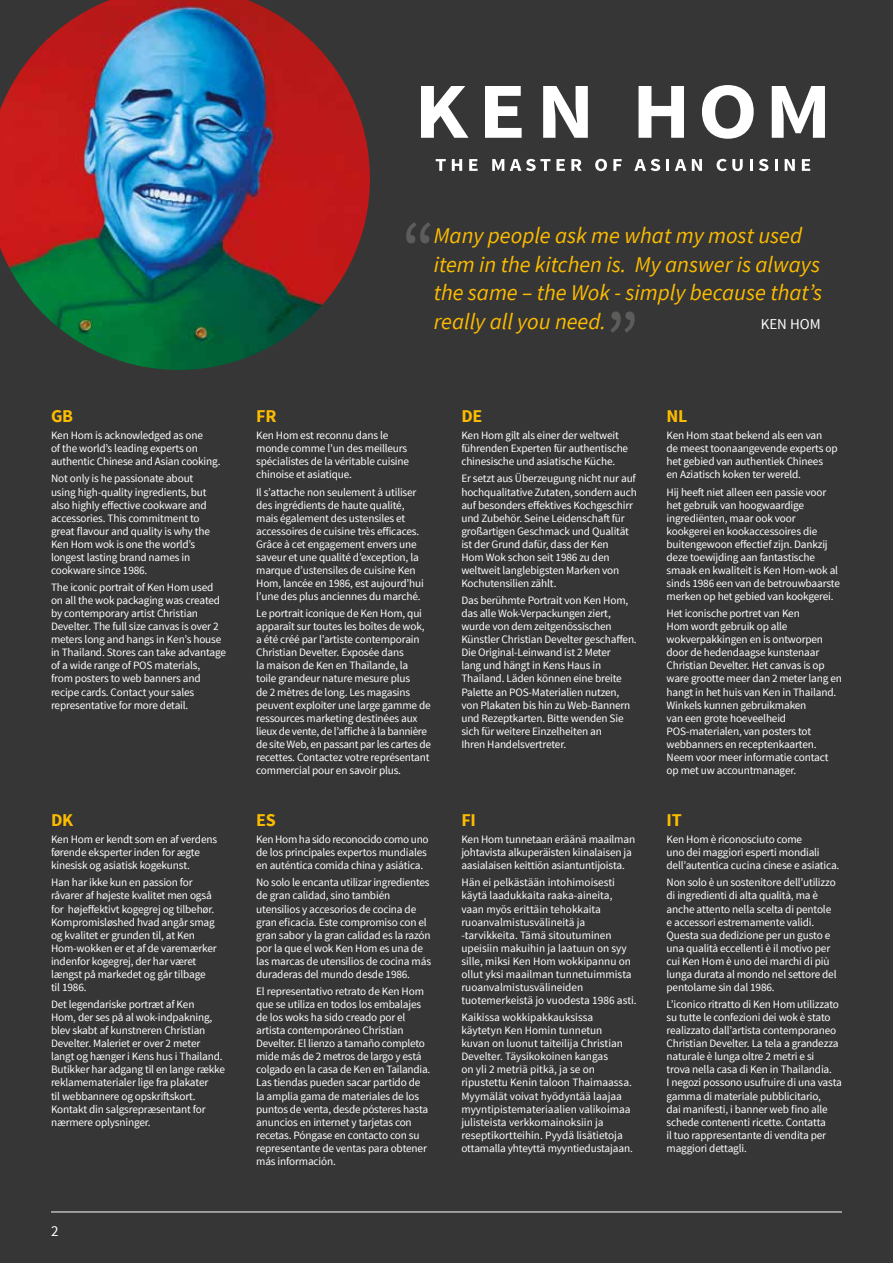
<style>
.page{position:relative;width:893px;height:1263px;background:#373636}
.page>*{position:absolute;margin:0;border:0;box-sizing:border-box;transform-origin:0 0}
.t1{font:italic 22.5px/28.5px "Source Sans Pro";color:#fcbc00}
.t2{font:700 18px "Source Sans Pro";letter-spacing:-.015em;color:#fcbc00}
.t3{font:15px "Source Sans Pro";color:#fff}
.t4{font:11.25px/13px "Source Sans Pro";letter-spacing:-.015em;color:#fff}
</style>
<div class="page">
<hr style="left:51px;top:1211px;width:791px;height:1px;background:#fff">
<img style="left:0;top:0;width:370px;height:370px">
<svg style="left:421px;top:86px;width:47px;height:52px"></svg>
<svg style="left:485px;top:86px;width:37px;height:52px"></svg>
<svg style="left:543px;top:86px;width:45px;height:52px"></svg>
<svg style="left:639px;top:86px;width:45px;height:52px"></svg>
<svg style="left:702px;top:85px;width:52px;height:54px"></svg>
<svg style="left:772px;top:86px;width:53px;height:52px"></svg>
<svg style="left:436px;top:159px;width:10px;height:12px"></svg>
<svg style="left:452px;top:159px;width:10px;height:12px"></svg>
<svg style="left:469px;top:159px;width:9px;height:12px"></svg>
<svg style="left:492px;top:159px;width:12px;height:12px"></svg>
<svg style="left:510px;top:159px;width:40px;height:12px"></svg>
<svg style="left:556px;top:159px;width:9px;height:12px"></svg>
<svg style="left:571px;top:159px;width:11px;height:12px"></svg>
<svg style="left:595px;top:159px;width:12px;height:12px"></svg>
<svg style="left:613px;top:159px;width:9px;height:12px"></svg>
<svg style="left:634px;top:159px;width:26px;height:12px"></svg>
<svg style="left:666px;top:159px;width:3px;height:12px"></svg>
<svg style="left:675px;top:159px;width:11px;height:12px"></svg>
<svg style="left:692px;top:159px;width:10px;height:12px"></svg>
<svg style="left:717px;top:159px;width:26px;height:12px"></svg>
<svg style="left:750px;top:159px;width:3px;height:12px"></svg>
<svg style="left:759px;top:159px;width:9px;height:12px"></svg>
<svg style="left:775px;top:159px;width:3px;height:12px"></svg>
<svg style="left:785px;top:159px;width:10px;height:12px"></svg>
<svg style="left:802px;top:159px;width:8px;height:12px"></svg>
<svg style="left:406px;top:222px;width:24px;height:21px"></svg>
<svg style="left:610px;top:311px;width:25px;height:22px"></svg>
<h2 class="t2" style="left:51px;top:404px;width:24px">GB</h2>
<p class="t4" style="left:51px;top:429px;width:171px">Ken Hom is acknowledged as one<br>of the world’s leading experts on authentic Chinese and Asian cooking.</p>
<p class="t4" style="left:51px;top:472px;width:160px">Not only is he passionate about using high-quality ingredients, but also highly effective cookware and accessories. This commitment to great flavour and quality is why the<br>Ken Hom wok is one the world’s longest lasting brand names in cookware since 1986.</p>
<p class="t4" style="left:51px;top:581px;width:177px">The iconic portrait of Ken Hom used on all the wok packaging was created by contemporary artist Christian Develter. The full size canvas is over 2 meters long and hangs in Ken’s house in Thailand. Stores can take advantage of a wide range of POS materials,<br>from posters to web banners and recipe cards. Contact your sales representative for more detail.</p>
<h2 class="t2" style="left:51px;top:808px;width:24px">DK</h2>
<p class="t4" style="left:51px;top:833px;width:168px">Ken Hom er kendt som en af verdens førende eksperter inden for ægte kinesisk og asiatisk kogekunst.</p>
<p class="t4" style="left:51px;top:876px;width:167px">Han har ikke kun en passion for råvarer af højeste kvalitet men også for højeffektivt kogegrej og tilbehør.<br>Kompromisløshed hvad angår smag og kvalitet er grunden til, at Ken<br>Hom-wokken er et af de varemærker indenfor kogegrej, der har været længst på markedet og går tilbage til 1986.</p>
<p class="t4" style="left:51px;top:998px;width:175px">Det legendariske portræt af Ken<br>Hom, der ses på al wok-indpakning, blev skabt af kunstneren Christian Develter. Maleriet er over 2 meter langt og hænger i Kens hus i Thailand.<br>Butikker har adgang til en lange række reklamematerialer lige fra plakater<br>til webbannere og opskriftskort.<br>Kontakt din salgsrepræsentant for nærmere oplysninger.</p>
<h3 class="t3" style="left:51px;top:1222px;width:9px">2</h3>
<h1 class="t1" style="left:434px;top:221px;width:390px">Many people ask me what my most used item in the kitchen is. My answer is always the same – the Wok - simply because that’s really all you need.</h1>
<h3 class="t3" style="left:761px;top:315px;width:61px">KEN HOM</h3>
<h2 class="t2" style="left:256px;top:404px;width:22px">FR</h2>
<p class="t4" style="left:256px;top:429px;width:154px">Ken Hom est reconnu dans le monde comme l’un des meilleurs spécialistes de la véritable cuisine chinoise et asiatique.</p>
<p class="t4" style="left:256px;top:485px;width:169px">Il s’attache non seulement à utiliser des ingrédients de haute qualité, mais également des ustensiles et accessoires de cuisine très efficaces.<br>Grâce à cet engagement envers une saveur et une qualité d’exception, la marque d’ustensiles de cuisine Ken Hom, lancée en 1986, est aujourd’hui l’une des plus anciennes du marché.</p>
<p class="t4" style="left:256px;top:607px;width:176px">Le portrait iconique de Ken Hom, qui apparaît sur toutes les boîtes de wok, a été créé par l’artiste contemporain Christian Develter. Exposée dans<br>la maison de Ken en Thaïlande, la toile grandeur nature mesure plus<br>de 2 mètres de long. Les magasins peuvent exploiter une large gamme de ressources marketing destinées aux lieux de vente, de l’affiche à la bannière de site Web, en passant par les cartes de recettes. Contactez votre représentant commercial pour en savoir plus.</p>
<h2 class="t2" style="left:256px;top:808px;width:21px">ES</h2>
<p class="t4" style="left:256px;top:833px;width:174px">Ken Hom ha sido reconocido como uno de los principales expertos mundiales en auténtica comida china y asiática.</p>
<p class="t4" style="left:256px;top:876px;width:176px">No solo le encanta utilizar ingredientes de gran calidad, sino también utensilios y accesorios de cocina de gran eficacia. Este compromiso con el gran sabor y la gran calidad es la razón por la que el wok Ken Hom es una de las marcas de utensilios de cocina más duraderas del mundo desde 1986.</p>
<p class="t4" style="left:256px;top:985px;width:176px">El representativo retrato de Ken Hom que se utiliza en todos los embalajes de los woks ha sido creado por el artista contemporáneo Christian Develter. El lienzo a tamaño completo mide más de 2 metros de largo y está colgado en la casa de Ken en Tailandia.<br>Las tiendas pueden sacar partido de la amplia gama de materiales de los puntos de venta, desde pósteres hasta anuncios en internet y tarjetas con recetas. Póngase en contacto con su representante de ventas para obtener más información.</p>
<h2 class="t2" style="left:461px;top:404px;width:23px">DE</h2>
<p class="t4" style="left:461px;top:429px;width:168px">Ken Hom gilt als einer der weltweit führenden Experten für authentische chinesische und asiatische Küche.</p>
<p class="t4" style="left:461px;top:472px;width:177px">Er setzt aus Überzeugung nicht nur auf hochqualitative Zutaten, sondern auch auf besonders effektives Kochgeschirr und Zubehör. Seine Leidenschaft für großartigen Geschmack und Qualität ist der Grund dafür, dass der Ken<br>Hom Wok schon seit 1986 zu den weltweit langlebigsten Marken von Kochutensilien zählt.</p>
<p class="t4" style="left:461px;top:594px;width:177px">Das berühmte Portrait von Ken Hom, das alle Wok-Verpackungen ziert, wurde von dem zeitgenössischen Künstler Christian Develter geschaffen.<br>Die Original-Leinwand ist 2 Meter<br>lang und hängt in Kens Haus in Thailand. Läden können eine breite Palette an POS-Materialien nutzen, von Plakaten bis hin zu Web-Bannern und Rezeptkarten. Bitte wenden Sie sich für weitere Einzelheiten an<br>Ihren Handelsvertreter.</p>
<h2 class="t2" style="left:461px;top:808px;width:16px">FI</h2>
<p class="t4" style="left:461px;top:833px;width:175px">Ken Hom tunnetaan eräänä maailman johtavista alkuperäisten kiinalaisen ja aasialaisen keittiön asiantuntijoista.</p>
<p class="t4" style="left:461px;top:876px;width:177px">Hän ei pelkästään intohimoisesti käytä laadukkaita raaka-aineita, vaan myös erittäin tehokkaita ruoanvalmistusvälineitä ja -tarvikkeita. Tämä sitoutuminen upeisiin makuihin ja laatuun on syy sille, miksi Ken Hom wokkipannu on ollut yksi maailman tunnetuimmista ruoanvalmistusvälineiden tuotemerkeistä jo vuodesta 1986 asti.</p>
<p class="t4" style="left:461px;top:1011px;width:173px">Kaikissa wokkipakkauksissa käytetyn Ken Homin tunnetun kuvan on luonut taiteilija Christian Develter. Täysikokoinen kangas<br>on yli 2 metriä pitkä, ja se on ripustettu Kenin taloon Thaimaassa.<br>Myymälät voivat hyödyntää laajaa myyntipistemateriaalien valikoimaa julisteista verkkomainoksiin ja reseptikortteihin. Pyydä lisätietoja ottamalla yhteyttä myyntiedustajaan.</p>
<h2 class="t2" style="left:666px;top:404px;width:23px">NL</h2>
<p class="t4" style="left:666px;top:429px;width:173px">Ken Hom staat bekend als een van<br>de meest toonaangevende experts op het gebied van authentiek Chinees<br>en Aziatisch koken ter wereld.</p>
<p class="t4" style="left:666px;top:485px;width:175px">Hij heeft niet alleen een passie voor het gebruik van hoogwaardige ingrediënten, maar ook voor kookgerei en kookaccessoires die buitengewoon effectief zijn. Dankzij deze toewijding aan fantastische smaak en kwaliteit is Ken Hom-wok al sinds 1986 een van de betrouwbaarste merken op het gebied van kookgerei.</p>
<p class="t4" style="left:666px;top:607px;width:177px">Het iconische portret van Ken<br>Hom wordt gebruik op alle wokverpakkingen en is ontworpen door de hedendaagse kunstenaar<br>Christian Develter. Het canvas is op ware grootte meer dan 2 meter lang en hangt in het huis van Ken in Thailand.<br>Winkels kunnen gebruikmaken<br>van een grote hoeveelheid<br>POS-materialen, van posters tot webbanners en receptenkaarten.<br>Neem voor meer informatie contact op met uw accountmanager.</p>
<h2 class="t2" style="left:666px;top:808px;width:17px">IT</h2>
<p class="t4" style="left:666px;top:833px;width:174px">Ken Hom è riconosciuto come<br>uno dei maggiori esperti mondiali dell’autentica cucina cinese e asiatica.</p>
<p class="t4" style="left:666px;top:876px;width:171px">Non solo è un sostenitore dell’utilizzo di ingredienti di alta qualità, ma è anche attento nella scelta di pentole e accessori estremamente validi.<br>Questa sua dedizione per un gusto e una qualità eccellenti è il motivo per cui Ken Hom è uno dei marchi di più lunga durata al mondo nel settore del pentolame sin dal 1986.</p>
<p class="t4" style="left:666px;top:998px;width:177px">L’iconico ritratto di Ken Hom utilizzato su tutte le confezioni dei wok è stato realizzato dall’artista contemporaneo Christian Develter. La tela a grandezza naturale è lunga oltre 2 metri e si<br>trova nella casa di Ken in Thailandia.<br>I negozi possono usufruire di una vasta gamma di materiale pubblicitario,<br>dai manifesti, i banner web fino alle schede contenenti ricette. Contatta<br>il tuo rappresentante di vendita per maggiori dettagli.</p>
</div>
